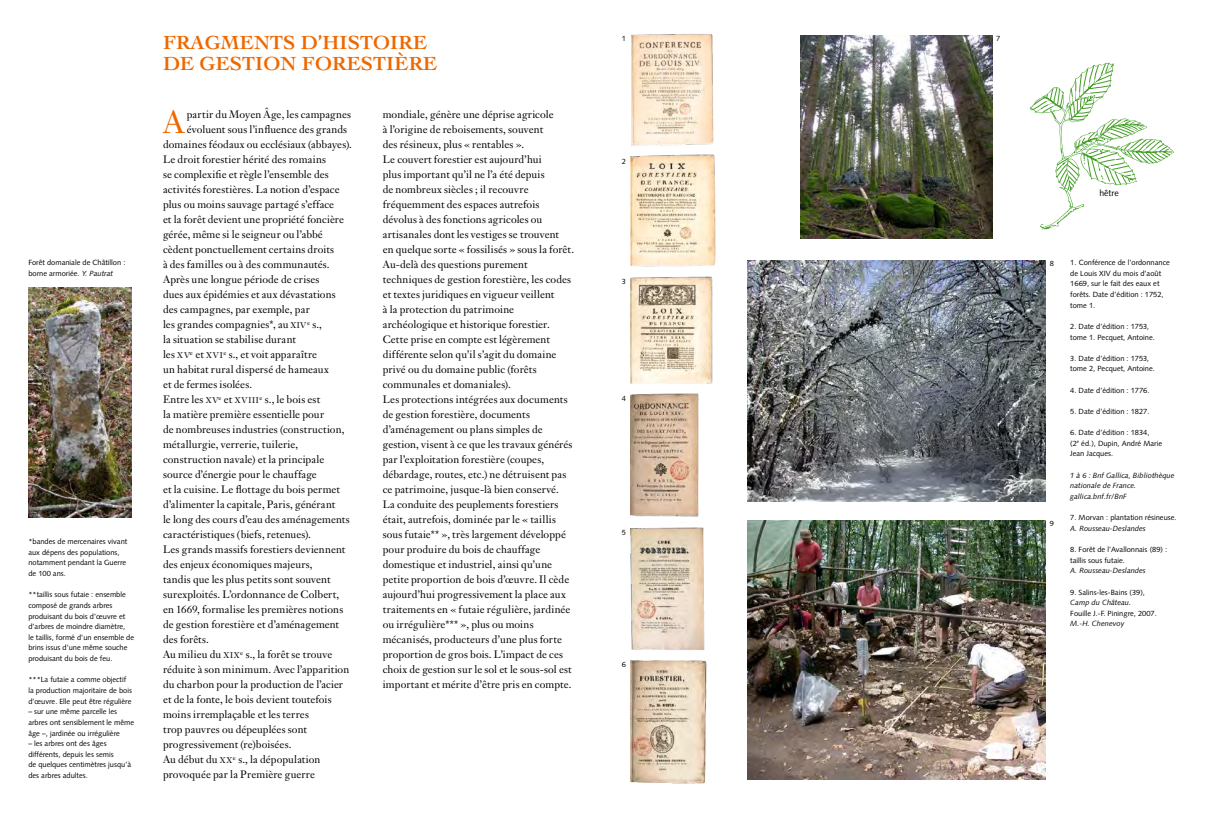
<style>
.page{position:relative;width:1205px;height:815px;background:#fff}
.page>*{position:absolute;margin:0;border:0;box-sizing:border-box;transform-origin:0 0}
.t1{font:31.62px "Janson Text";color:#ee6800}
.t2{font:700 20px/21.2px "Cochin";letter-spacing:.005em;color:#ee6800}
.t3{font:10.62px/15px "Janson Text";letter-spacing:.01em;color:#000}
.t4{font:8.75px "Syntax";color:#000}
.t5{font:7.5px/10.6px "Syntax";color:#000}
.t6{font:italic 7.5px/10.6px "Syntax";color:#000}
.s1{font-style:italic}
.s2{font-size:8.12px}
</style>
<div class="page">
<img style="left:631px;top:393px;width:68px;height:124px">
<img style="left:631px;top:33px;width:85px;height:234px">
<img style="left:631px;top:276px;width:82px;height:108px">
<img style="left:630px;top:527px;width:75px;height:123px">
<img style="left:631px;top:660px;width:76px;height:124px">
<svg style="left:1029px;top:63px;width:145px;height:167px"></svg>
<img style="left:747px;top:521px;width:298px;height:258px">
<img style="left:800px;top:35px;width:192px;height:204px">
<img style="left:747px;top:260px;width:298px;height:241px">
<img style="left:28px;top:287px;width:103px;height:231px">
<p class="t5" style="left:28px;top:257px;width:99px">Forêt domaniale de Châtillon : borne armoriée. <span class="s1">Y. Pautrat</span></p>
<p class="t5" style="left:28px;top:536px;width:101px">*bandes de mercenaires vivant aux dépens des populations, notamment pendant la Guerre de 100 ans.</p>
<p class="t5" style="left:28px;top:589px;width:107px">**taillis sous futaie : ensemble composé de grands arbres produisant du bois d’œuvre et d’arbres de moindre diamètre,<br>le taillis, formé d’un ensemble de brins issus d’une même souche produisant du bois de feu.</p>
<p class="t5" style="left:28px;top:674px;width:105px">***La futaie a comme objectif la production majoritaire de bois d’œuvre. Elle peut être régulière</p>
<p class="t5" style="left:28px;top:706px;width:107px">– sur une même parcelle les arbres ont sensiblement le même âge –, jardinée ou irrégulière</p>
<p class="t5" style="left:28px;top:738px;width:104px">– les arbres ont des âges différents, depuis les semis<br>de quelques centimètres jusqu’à des arbres adultes.</p>
<h2 class="t2" style="left:163px;top:31px;width:276px">FRAGMENTS D’HISTOIRE<br>DE GESTION FORESTIÈRE</h2>
<h1 class="t1" style="left:163px;top:102px;width:23px">A</h1>
<p class="t3" style="left:187px;top:107px;width:166px">partir du Moyen Âge, les campagnes</p>
<p class="t3" style="left:383px;top:107px;width:193px">mondiale, génère une déprise agricole<br>à l’origine de reboisements, souvent<br>des résineux, plus « rentables ».<br>Le couvert forestier est aujourd’hui<br>plus important qu’il ne l’a été depuis<br>de nombreux siècles ; il recouvre fréquemment des espaces autrefois dévolus à des fonctions agricoles ou artisanales dont les vestiges se trouvent<br>en quelque sorte « fossilisés » sous la forêt.<br>Au-delà des questions purement techniques de gestion forestière, les codes et textes juridiques en vigueur veillent<br>à la protection du patrimoine archéologique et historique forestier.<br>Cette prise en compte est légèrement différente selon qu’il s’agit du domaine privé ou du domaine public (forêts communales et domaniales).<br>Les protections intégrées aux documents de gestion forestière, documents d’aménagement ou plans simples de gestion, visent à ce que les travaux générés par l’exploitation forestière (coupes, débardage, routes, etc.) ne détruisent pas ce patrimoine, jusque-là bien conservé.<br>La conduite des peuplements forestiers était, autrefois, dominée par le « taillis sous futaie** », très largement développé pour produire du bois de chauffage domestique et industriel, ainsi qu’une petite proportion de bois d’œuvre. Il cède aujourd’hui progressivement la place aux traitements en « futaie régulière, jardinée ou irrégulière*** », plus ou moins mécanisés, producteurs d’une plus forte proportion de gros bois. L’impact de ces choix de gestion sur le sol et le sous-sol est important et mérite d’être pris en compte.</p>
<p class="t3" style="left:187px;top:122px;width:162px">évoluent sous l’influence des grands</p>
<p class="t3" style="left:163px;top:137px;width:190px">domaines féodaux ou ecclésiaux (abbayes).</p>
<p class="t3" style="left:163px;top:152px;width:165px">Le droit forestier hérité des romains</p>
<p class="t3" style="left:163px;top:167px;width:167px">se complexifie et règle l’ensemble des</p>
<p class="t3" style="left:163px;top:182px;width:178px">activités forestières. La notion d’espace</p>
<p class="t3" style="left:163px;top:197px;width:173px">plus ou moins sauvage partagé s’efface</p>
<p class="t3" style="left:163px;top:212px;width:183px">et la forêt devient une propriété foncière</p>
<p class="t3" style="left:163px;top:227px;width:161px">gérée, même si le seigneur ou l’abbé</p>
<p class="t3" style="left:163px;top:242px;width:173px">cèdent ponctuellement certains droits</p>
<p class="t3" style="left:163px;top:257px;width:168px">à des familles ou à des communautés.</p>
<p class="t3" style="left:163px;top:272px;width:158px">Après une longue période de crises</p>
<p class="t3" style="left:163px;top:287px;width:174px">dues aux épidémies et aux dévastations</p>
<p class="t3" style="left:163px;top:302px;width:148px">des campagnes, par exemple, par</p>
<p class="t3" style="left:163px;top:317px;width:161px">les grandes compagnies*, au <span class="s2">XIV</span><sup>e</sup> s.,</p>
<p class="t3" style="left:163px;top:332px;width:134px">la situation se stabilise durant</p>
<p class="t3" style="left:163px;top:347px;width:156px">les <span class="s2">XV</span><sup>e</sup> et <span class="s2">XVI</span><sup>e</sup> s., et voit apparaître</p>
<p class="t3" style="left:163px;top:362px;width:167px">un habitat rural dispersé de hameaux</p>
<p class="t3" style="left:163px;top:377px;width:91px">et de fermes isolées.</p>
<p class="t3" style="left:163px;top:392px;width:159px">Entre les <span class="s2">XV</span><sup>e</sup> et <span class="s2">XVIII</span><sup>e</sup> s., le bois est</p>
<p class="t3" style="left:163px;top:407px;width:163px">la matière première essentielle pour</p>
<p class="t3" style="left:163px;top:422px;width:183px">de nombreuses industries (construction,</p>
<p class="t3" style="left:163px;top:437px;width:137px">métallurgie, verrerie, tuilerie,</p>
<p class="t3" style="left:163px;top:452px;width:163px">construction navale) et la principale</p>
<p class="t3" style="left:163px;top:467px;width:155px">source d’énergie pour le chauffage</p>
<p class="t3" style="left:163px;top:482px;width:178px">et la cuisine. Le flottage du bois permet</p>
<p class="t3" style="left:163px;top:497px;width:174px">d’alimenter la capitale, Paris, générant</p>
<p class="t3" style="left:163px;top:512px;width:188px">le long des cours d’eau des aménagements</p>
<p class="t3" style="left:163px;top:527px;width:149px">caractéristiques (biefs, retenues).</p>
<p class="t3" style="left:163px;top:542px;width:184px">Les grands massifs forestiers deviennent</p>
<p class="t3" style="left:163px;top:557px;width:151px">des enjeux économiques majeurs,</p>
<p class="t3" style="left:163px;top:572px;width:169px">tandis que les plus petits sont souvent</p>
<p class="t3" style="left:163px;top:587px;width:178px">surexploités. L’ordonnance de Colbert,</p>
<p class="t3" style="left:163px;top:602px;width:182px">en 1669, formalise les premières notions</p>
<p class="t3" style="left:163px;top:617px;width:178px">de gestion forestière et d’aménagement</p>
<p class="t3" style="left:163px;top:632px;width:48px">des forêts.</p>
<p class="t3" style="left:163px;top:647px;width:171px">Au milieu du <span class="s2">XIX</span><sup>e</sup> s., la forêt se trouve</p>
<p class="t3" style="left:163px;top:662px;width:188px">réduite à son minimum. Avec l’apparition</p>
<p class="t3" style="left:163px;top:677px;width:182px">du charbon pour la production de l’acier</p>
<p class="t3" style="left:163px;top:692px;width:170px">et de la fonte, le bois devient toutefois</p>
<p class="t3" style="left:163px;top:707px;width:147px">moins irremplaçable et les terres</p>
<p class="t3" style="left:163px;top:722px;width:145px">trop pauvres ou dépeuplées sont</p>
<p class="t3" style="left:163px;top:737px;width:130px">progressivement (re)boisées.</p>
<p class="t3" style="left:163px;top:752px;width:159px">Au début du <span class="s2">XX</span><sup>e</sup> s., la dépopulation</p>
<p class="t3" style="left:163px;top:767px;width:153px">provoquée par la Première guerre</p>
<p class="t5" style="left:622px;top:33px;width:6px">1</p>
<p class="t5" style="left:996px;top:33px;width:6px">7</p>
<p class="t5" style="left:622px;top:156px;width:6px">2</p>
<p class="t5" style="left:622px;top:276px;width:6px">3</p>
<p class="t5" style="left:622px;top:394px;width:6px">4</p>
<p class="t5" style="left:622px;top:527px;width:6px">5</p>
<p class="t5" style="left:622px;top:659px;width:6px">6</p>
<p class="t4" style="left:1099px;top:188px;width:21px">hêtre</p>
<p class="t5" style="left:1049px;top:258px;width:6px">8</p>
<p class="t5" style="left:1049px;top:518px;width:6px">9</p>
<p class="t5" style="left:1070px;top:257px;width:101px">1. Conférence de l’ordonnance de Louis XIV du mois d’août<br>1669, sur le fait des eaux et forêts. Date d’édition : 1752, tome 1.</p>
<p class="t5" style="left:1070px;top:321px;width:86px">2. Date d’édition : 1753<span class="s1">, </span>tome 1. Pecquet, Antoine.</p>
<p class="t5" style="left:1070px;top:353px;width:86px">3. Date d’édition : 1753<span class="s1">, </span>tome 2, Pecquet, Antoine.</p>
<p class="t5" style="left:1070px;top:385px;width:81px">4. Date d’édition : 1776.</p>
<p class="t5" style="left:1070px;top:406px;width:81px">5. Date d’édition : 1827.</p>
<p class="t5" style="left:1070px;top:427px;width:93px">6. Date d’édition : 1834,<br>(2<sup>e</sup> éd.), Dupin, André Marie<br>Jean Jacques.</p>
<p class="t6" style="left:1070px;top:470px;width:106px">1 à 6 : Bnf Gallica, Bibliothèque nationale de France. gallica.bnf.fr/BnF</p>
<p class="t5" style="left:1070px;top:512px;width:108px">7. Morvan : plantation résineuse.</p>
<p class="t6" style="left:1070px;top:523px;width:77px">A. Rousseau-Deslandes</p>
<p class="t5" style="left:1070px;top:544px;width:98px">8. Forêt de l’Avallonnais (89) : taillis sous futaie.</p>
<p class="t6" style="left:1070px;top:565px;width:77px">A. Rousseau-Deslandes</p>
<p class="t5" style="left:1070px;top:587px;width:76px">9. Salins-les-Bains (39),</p>
<p class="t6" style="left:1070px;top:597px;width:62px">Camp du Château.</p>
<p class="t5" style="left:1070px;top:608px;width:88px">Fouille J.-F. Piningre, 2007.</p>
<p class="t6" style="left:1070px;top:618px;width:56px">M.-H. Chenevoy</p>
</div>
